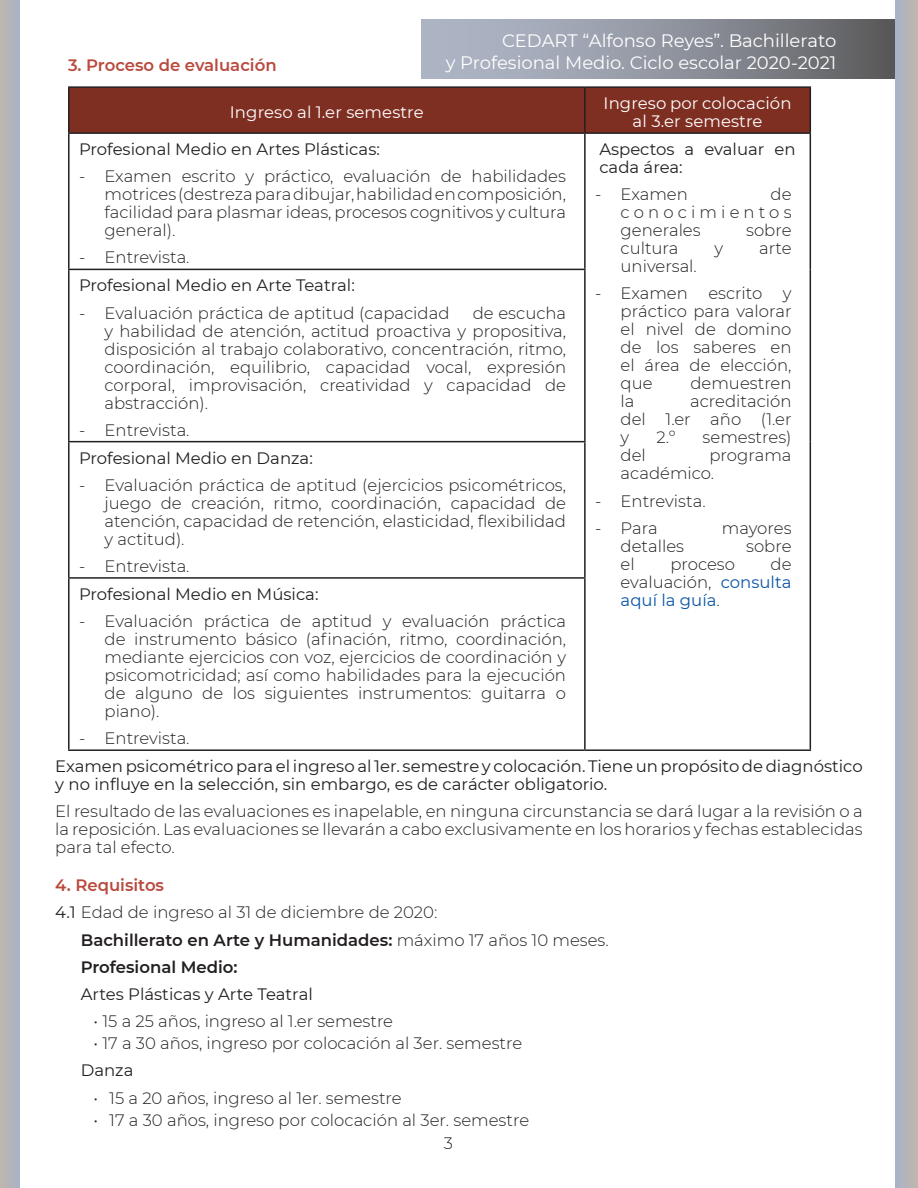
<style>
.page{position:relative;width:918px;height:1188px;background:#fff}
.page>*{position:absolute;margin:0;border:0;box-sizing:border-box;transform-origin:0 0}
.t1{font:18px/21.6px "Montserrat";color:#fff;text-align:right}
.Body_Text{font:300 16.5px/18px "Montserrat";color:#231f20;text-align:justify}
.Body_Text-2{font:16.5px/18px "Montserrat";color:#231f20}
.Body_Text-3{font:600 16.5px "Montserrat";color:#231f20}
.Body_Text-4{font:16.5px/18px "Montserrat";letter-spacing:.005em;color:#fff;text-align:center}
.t2{font:600 16.5px "Montserrat";color:#b94a3e}
.Body_Text-5{font:16.5px/18px "Montserrat";color:#0a55a6;text-align:justify}
.s1{font-weight:400}
.s2{font-weight:300}
.s3{font-weight:300;color:#231f20}
</style>
<div class="page">
<div style="left:0;top:0;width:20px;height:1188px;background:#b4b4ba"></div>
<div style="left:421px;top:19px;width:476px;height:60px;background:linear-gradient(to right,#b8c0d2,#626265)"></div>
<div style="left:896px;top:0;width:22px;height:1188px;background:#b2b4bb"></div>
<div style="left:70px;top:88px;width:740px;height:44px;background:#7f2f22"></div>
<hr style="left:68px;top:86px;width:517px;height:2px;background:#231f20">
<hr style="left:68px;top:88px;width:2px;height:44px;background:#231f20">
<hr style="left:585px;top:86px;width:226px;height:2px;background:#231f20">
<hr style="left:584px;top:88px;width:2px;height:44px;background:#231f20">
<hr style="left:810px;top:88px;width:1px;height:44px;background:#231f20">
<hr style="left:68px;top:132px;width:517px;height:2px;background:#231f20">
<hr style="left:68px;top:134px;width:2px;height:135px;background:#231f20">
<hr style="left:585px;top:132px;width:226px;height:2px;background:#231f20">
<hr style="left:584px;top:134px;width:2px;height:135px;background:#231f20">
<hr style="left:810px;top:134px;width:1px;height:135px;background:#231f20">
<hr style="left:68px;top:269px;width:518px;height:1px;background:#231f20">
<hr style="left:68px;top:270px;width:2px;height:171px;background:#231f20">
<hr style="left:584px;top:270px;width:2px;height:171px;background:#231f20">
<hr style="left:810px;top:269px;width:1px;height:173px;background:#231f20">
<hr style="left:68px;top:441px;width:518px;height:1px;background:#231f20">
<hr style="left:68px;top:442px;width:2px;height:135px;background:#231f20">
<hr style="left:584px;top:442px;width:2px;height:135px;background:#231f20">
<hr style="left:810px;top:442px;width:1px;height:136px;background:#231f20">
<hr style="left:68px;top:577px;width:518px;height:2px;background:#231f20">
<hr style="left:68px;top:579px;width:2px;height:170px;background:#231f20">
<hr style="left:584px;top:579px;width:2px;height:170px;background:#231f20">
<hr style="left:810px;top:578px;width:1px;height:171px;background:#231f20">
<hr style="left:68px;top:749px;width:517px;height:2px;background:#231f20">
<hr style="left:585px;top:749px;width:226px;height:2px;background:#231f20">
<p class="t1" style="left:446px;top:29px;width:392px">CEDART “Alfonso Reyes”. Bachillerato<br>y Profesional Medio. Ciclo escolar 2020-2021</p>
<p class="t2" style="left:68px;top:54px;width:210px">3. Proceso de evaluación</p>
<p class="Body_Text-4" style="left:230px;top:103px;width:195px">Ingreso al 1.er semestre</p>
<p class="Body_Text-4" style="left:604px;top:94px;width:189px">Ingreso por colocación al 3.er semestre</p>
<p class="Body_Text-2" style="left:79px;top:140px;width:302px">Profesional Medio en Artes Plásticas:</p>
<p class="Body_Text" style="left:105px;top:167px;width:463px;text-indent:-26px">- Examen escrito y práctico, evaluación de habilidades motrices (destreza para dibujar, habilidad en composición, facilidad para plasmar ideas, procesos cognitivos y cultura general).</p>
<p class="Body_Text" style="left:79px;top:248px;width:112px">- Entrevista.</p>
<p class="Body_Text-2" style="left:599px;top:140px;width:198px">Aspectos a evaluar en cada área:</p>
<p class="Body_Text" style="left:595px;top:185px;width:94px">- Examen</p>
<p class="Body_Text" style="left:621px;top:185px;width:172px;text-indent:150px">de conocimientos generales</p>
<p class="Body_Text" style="left:746px;top:221px;width:47px">sobre</p>
<p class="Body_Text" style="left:621px;top:239px;width:59px">cultura</p>
<p class="Body_Text" style="left:714px;top:239px;width:10px">y</p>
<p class="Body_Text" style="left:759px;top:239px;width:34px">arte</p>
<p class="Body_Text" style="left:621px;top:257px;width:78px">universal.</p>
<p class="Body_Text" style="left:621px;top:284px;width:172px;text-indent:-26px">- Examen escrito y práctico para valorar el nivel de domino de los saberes en el área de elección, que</p>
<p class="Body_Text-2" style="left:79px;top:276px;width:277px">Profesional Medio en Arte Teatral:</p>
<p class="Body_Text" style="left:79px;top:303px;width:372px">- Evaluación práctica de aptitud (capacidad</p>
<p class="Body_Text" style="left:105px;top:303px;width:463px;text-indent:368px">de escucha y habilidad de atención, actitud proactiva y propositiva, disposición al trabajo colaborativo, concentración, ritmo, coordinación, equilibrio, capacidad vocal, expresión corporal, improvisación, creatividad y capacidad de abstracción).</p>
<p class="Body_Text" style="left:79px;top:420px;width:112px">- Entrevista.</p>
<p class="Body_Text-2" style="left:79px;top:448px;width:235px">Profesional Medio en Danza:</p>
<p class="Body_Text" style="left:105px;top:475px;width:463px;text-indent:-26px">- Evaluación práctica de aptitud (ejercicios psicométricos, juego de creación, ritmo, coordinación, capacidad de atención, capacidad de retención, elasticidad, flexibilidad y actitud).</p>
<p class="Body_Text" style="left:79px;top:557px;width:112px">- Entrevista.</p>
<p class="Body_Text-2" style="left:79px;top:584px;width:241px">Profesional Medio en Música:</p>
<p class="Body_Text" style="left:105px;top:612px;width:463px;text-indent:-26px">- Evaluación práctica de aptitud y evaluación práctica de instrumento básico (afinación, ritmo, coordinación, mediante ejercicios con voz, ejercicios de coordinación y psicomotricidad; así como habilidades para la ejecución de alguno de los siguientes instrumentos: guitarra o piano).</p>
<p class="Body_Text" style="left:79px;top:729px;width:112px">- Entrevista.</p>
<p class="Body_Text-2" style="left:55px;top:757px;width:809px">Examen psicométrico para el ingreso al 1er. semestre y colocación. Tiene un propósito de diagnóstico y no influye en la selección, sin embargo, es de carácter obligatorio.</p>
<p class="Body_Text" style="left:55px;top:802px;width:809px">El resultado de las evaluaciones es inapelable, en ninguna circunstancia se dará lugar a la revisión o a la reposición. Las evaluaciones se llevarán a cabo exclusivamente en los horarios y fechas establecidas para tal efecto.</p>
<p class="t2" style="left:55px;top:874px;width:110px">4. Requisitos</p>
<p class="Body_Text" style="left:55px;top:903px;width:384px"><span class="s1">4.1</span> Edad de ingreso al 31 de diciembre de 2020:</p>
<p class="Body_Text-3" style="left:81px;top:928px;width:530px">Bachillerato en Arte y Humanidades: <span class="s2">máximo 17 años 10 meses.</span></p>
<p class="Body_Text-3" style="left:81px;top:955px;width:158px">Profesional Medio:</p>
<p class="Body_Text-2" style="left:81px;top:984px;width:234px">Artes Plásticas y Arte Teatral</p>
<p class="Body_Text" style="left:94px;top:1012px;width:301px">• 15 a 25 años, ingreso al 1.er semestre</p>
<p class="Body_Text" style="left:94px;top:1034px;width:430px">• 17 a 30 años, ingreso por colocación al 3er. semestre</p>
<p class="Body_Text-2" style="left:81px;top:1061px;width:54px">Danza</p>
<p class="Body_Text" style="left:94px;top:1088px;width:310px">• 15 a 20 años, ingreso al 1er. semestre</p>
<p class="Body_Text" style="left:94px;top:1110px;width:437px">• 17 a 30 años, ingreso por colocación al 3er. semestre</p>
<p class="Body_Text" style="left:690px;top:374px;width:103px">demuestren</p>
<p class="Body_Text" style="left:621px;top:392px;width:172px;text-indent:70px">acreditación del 1.er año (1.er y</p>
<p class="Body_Text" style="left:621px;top:392px;width:15px">la</p>
<p class="Body_Text" style="left:656px;top:428px;width:21px">2.º</p>
<p class="Body_Text" style="left:703px;top:428px;width:90px">semestres)</p>
<p class="Body_Text" style="left:621px;top:446px;width:27px">del</p>
<p class="Body_Text" style="left:621px;top:446px;width:172px;text-indent:89px">programa académico.</p>
<p class="Body_Text" style="left:595px;top:491px;width:112px">- Entrevista.</p>
<p class="Body_Text" style="left:595px;top:518px;width:64px">- Para</p>
<p class="Body_Text" style="left:722px;top:518px;width:71px">mayores</p>
<p class="Body_Text" style="left:621px;top:536px;width:65px">detalles</p>
<p class="Body_Text" style="left:746px;top:536px;width:47px">sobre</p>
<p class="Body_Text" style="left:621px;top:554px;width:16px">el</p>
<p class="Body_Text" style="left:670px;top:554px;width:66px">proceso</p>
<p class="Body_Text-5" style="left:621px;top:554px;width:172px;text-indent:150px"><span class="s3">de evaluación,</span> consulta aquí la guía<span class="s3">.</span></p>
<p class="Body_Text" style="left:444px;top:1133px;width:11px">3</p>
</div>
